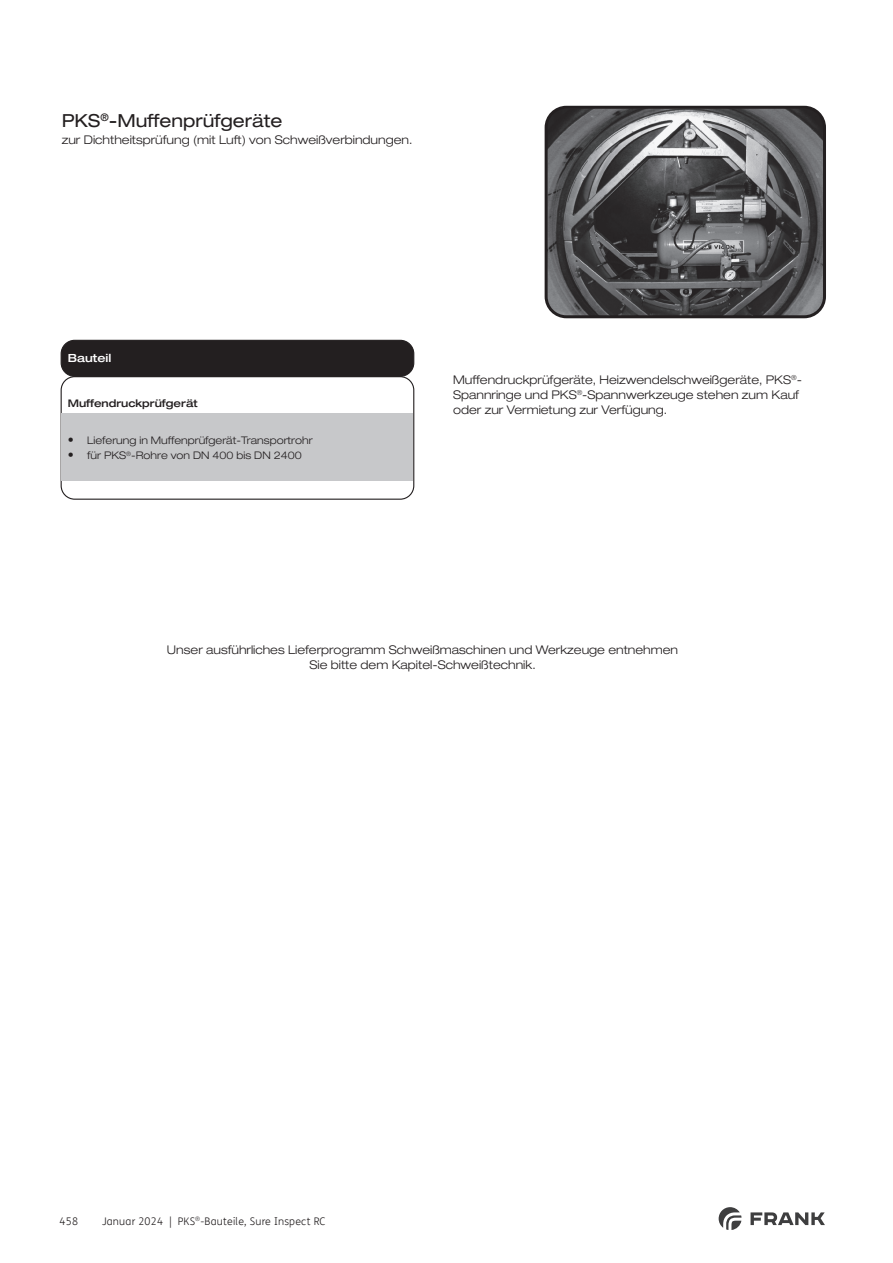
<style>
.page{position:relative;width:893px;height:1263px;background:#fff}
.page>*{position:absolute;margin:0;border:0;box-sizing:border-box;transform-origin:0 0}
.t1{font:expanded 18px "Helvetica Neue LT Pro";color:#231f20}
.t2{font:300 expanded 12px/15px "Helvetica Neue LT Pro";color:#231f20}
.t3{font:500 expanded 11.25px "Helvetica Neue LT Pro";color:#fff}
.t4{font:300 expanded 10.5px "Helvetica Neue LT Pro";color:#231f20}
.t5{font:300 10.5px "FS Me Pro";letter-spacing:.02em;color:#231f20}
.t6{font:500 expanded 10.5px "Helvetica Neue LT Pro";color:#231f20}
.s1{font-size:12px}
</style>
<div class="page">
<svg style="left:719px;top:1207px;width:22px;height:23px"></svg>
<svg style="left:750px;top:1212px;width:75px;height:13px"></svg>
<img style="left:546px;top:108px;width:278px;height:209px">
<div style="left:545px;top:106px;width:281px;height:212px;border:3px solid #231f20;border-radius:20px"></div>
<div style="left:61px;top:340px;width:353px;height:36px;background:#231f20;border-radius:14px"></div>
<div style="left:61px;top:340px;width:353px;height:37px;border:1px solid #231f20;border-radius:14px"></div>
<div style="left:61px;top:376px;width:353px;height:124px;border:1px solid #231f20;border-radius:14px"></div>
<div style="left:62px;top:413px;width:351px;height:68px;background:#c7c8ca"></div>
<h1 class="t1" style="left:62px;top:109px;width:222px">PKS<sup>®</sup>-Muffenprüfgeräte</h1>
<p class="t2" style="left:62px;top:132px;width:352px">zur Dichtheitsprüfung (mit Luft) von Schweißverbindungen.</p>
<p class="t3" style="left:68px;top:351px;width:45px">Bauteil</p>
<p class="t6" style="left:68px;top:397px;width:131px">Muffendruckprüfgerät</p>
<p class="t4" style="left:68px;top:434px;width:246px"><span class="s1">•</span> Lieferung in Muffenprüfgerät-Transportrohr</p>
<p class="t4" style="left:68px;top:449px;width:235px"><span class="s1">•</span> für PKS<sup>®</sup>-Rohre von DN 400 bis DN 2400</p>
<p class="t2" style="left:453px;top:372px;width:350px">Muffendruckprüfgeräte, Heizwendelschweißgeräte, PKS<sup>®</sup>-<br>Spannringe und PKS<sup>®</sup>-Spannwerkzeuge stehen zum Kauf oder zur Vermietung zur Verfügung.</p>
<p class="t2" style="left:167px;top:642px;width:513px;text-align:center">Unser ausführliches Lieferprogramm Schweißmaschinen und Werkzeuge entnehmen<br>Sie bitte dem Kapitel-Schweißtechnik.</p>
<p class="t5" style="left:60px;top:1214px;width:20px">458</p>
<p class="t5" style="left:102px;top:1214px;width:225px">Januar 2024 | PKS<sup>®</sup>-Bauteile, Sure Inspect RC</p>
</div>
